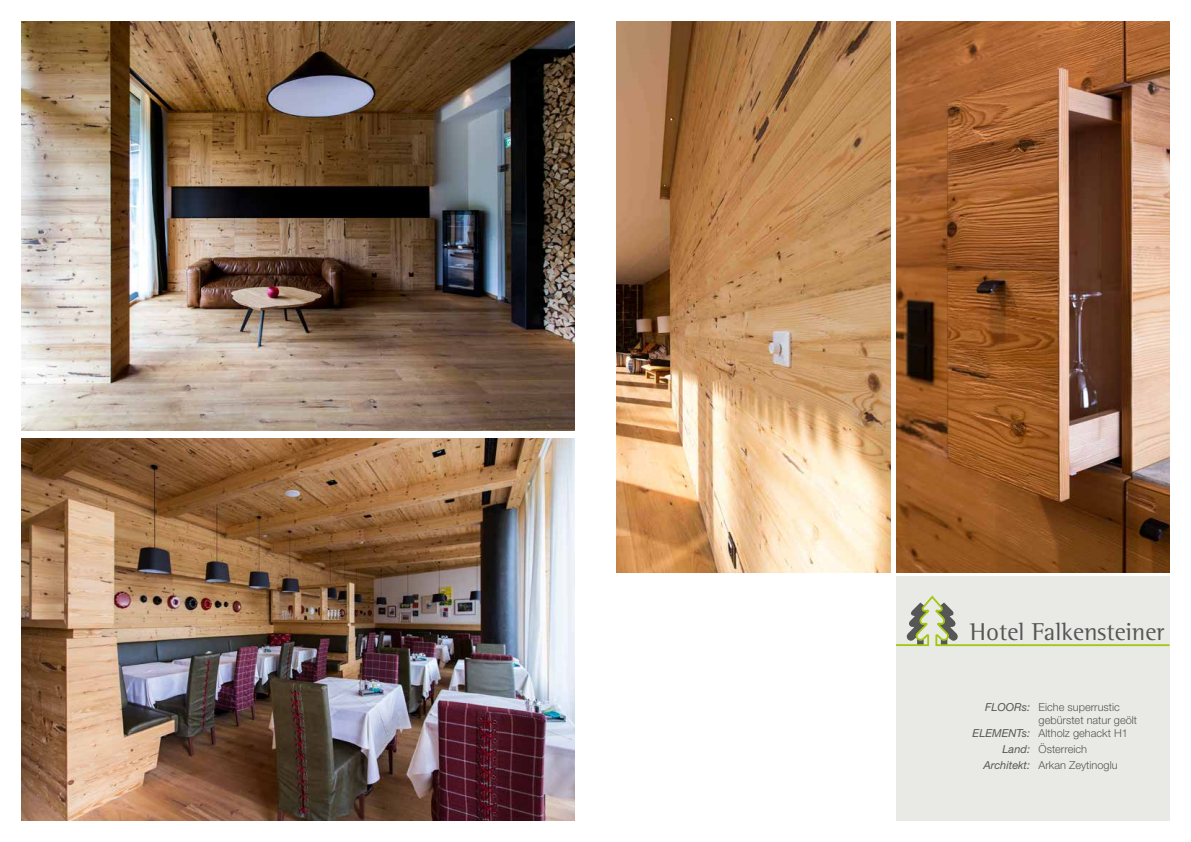
<style>
.page{position:relative;width:1191px;height:842px;background:#fff}
.page>*{position:absolute;margin:0;border:0;box-sizing:border-box;transform-origin:0 0}
.t1{font:25px "Rotis Semi Serif";color:#565656}
.t2{font:300 11px/13.2px "Helvetica Neue LT Pro";color:#565656}
.t3{font:italic 11px "Helvetica Neue LT Pro";color:#565656}
.s1{font-weight:400;font-style:italic}
</style>
<div class="page">
<img style="left:617px;top:21px;width:273px;height:551px">
<img style="left:21px;top:21px;width:553px;height:410px">
<img style="left:896px;top:21px;width:273px;height:551px">
<img style="left:21px;top:438px;width:553px;height:383px">
<div style="left:896px;top:576px;width:273px;height:245px;background:#e9eae5"></div>
<svg style="left:896px;top:594px;width:274px;height:53px"></svg>
<h1 class="t1" style="left:969px;top:617px;width:196px">Hotel Falkensteiner</h1>
<p class="t3" style="left:985px;top:700px;width:47px">FLOORs:</p>
<p class="t3" style="left:972px;top:726px;width:59px">ELEMENTs:</p>
<p class="t2" style="left:1038px;top:700px;width:100px">Eiche superrustic gebürstet natur geölt<br>Altholz gehackt H1</p>
<p class="t2" style="left:983px;top:741px;width:136px;line-height:15.9px;text-indent:19px"><span class="s1">Land:</span> Österreich<br><span class="s1">Architekt:</span> Arkan Zeytinoglu</p>
</div>
